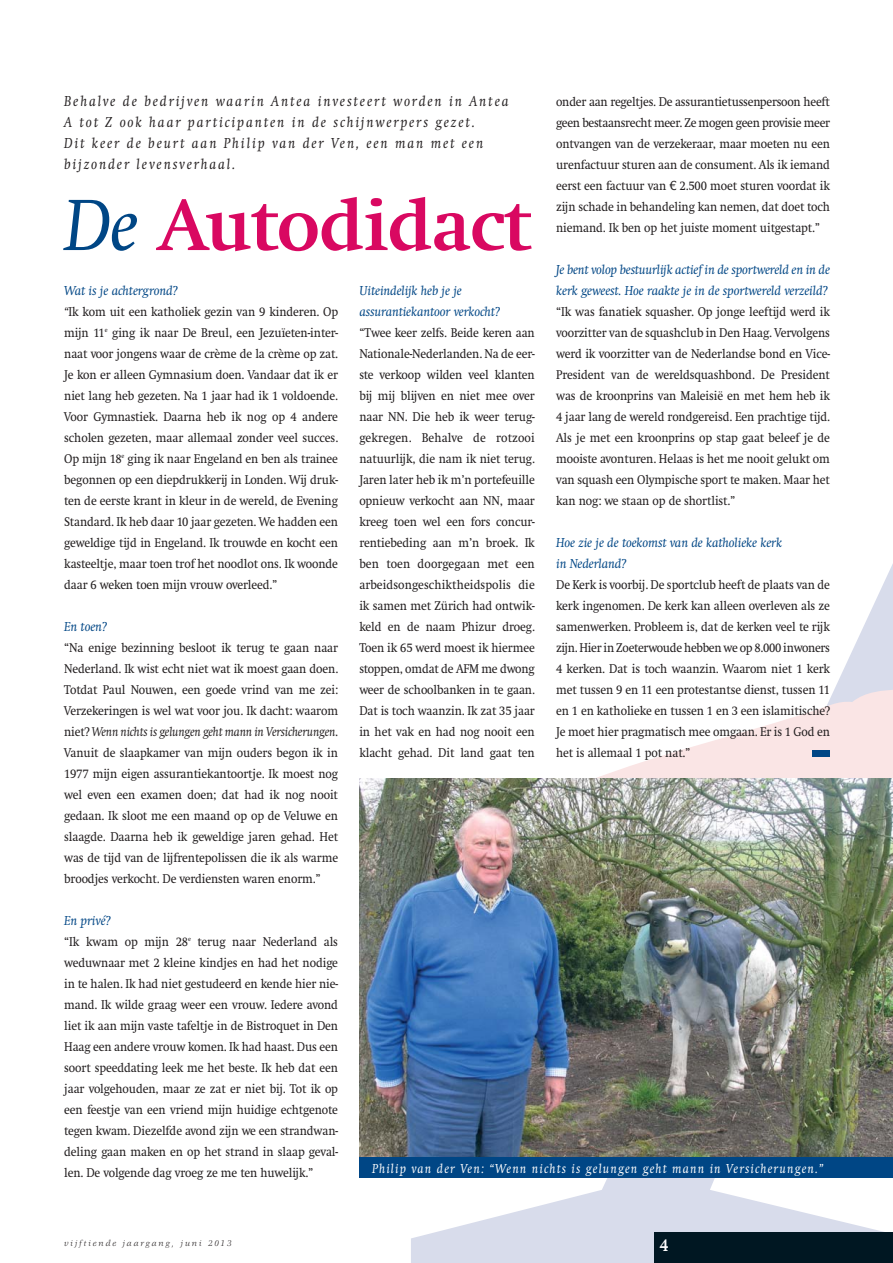
<style>
.page{position:relative;width:893px;height:1263px;background:#fff}
.page>*{position:absolute;margin:0;border:0;box-sizing:border-box;transform-origin:0 0}
.t1{font:700 75.15px "Swift";letter-spacing:-.01em;color:#d90861}
.t2{font:700 18px "Swift";color:#fff;scale:.9 1}
.t3{font:italic 15px/21px "Swift";letter-spacing:.14em;color:#231f20;scale:.9 1}
.t4{font:italic 13.5px/21px "Swift";letter-spacing:-.01em;color:#004685;scale:.95 1}
.t5{font:italic 13.5px "Swift";letter-spacing:.09em;color:#fff;scale:.9 1}
.t6{font:13.2px/21px "Swift";letter-spacing:-.01em;color:#231f20;text-align:justify;scale:.9 1}
.t7{font:italic 9px "Veljovic";letter-spacing:.215em;color:#231f20}
.s1{font-family:"Linotype Euro Font Rto S"}
.s2{font-weight:400;font-style:italic;color:#004685}
.s3{font-style:italic}
</style>
<div class="page">
<svg style="left:411px;top:1178px;width:481px;height:85px;fill:#d8dceb"></svg>
<svg style="left:597px;top:566px;width:295px;height:212px"></svg>
<div style="left:654px;top:1233px;width:238px;height:30px;background:#001722"></div>
<div style="left:813px;top:751px;width:17px;height:6px;background:#004685"></div>
<img style="left:359px;top:778px;width:533px;height:380px">
<div style="left:359px;top:1158px;width:533px;height:20px;background:#004685"></div>
<p class="t3" style="left:64px;top:92px;width:495px">Behalve de bedrijven waarin Antea investeert worden in Antea A tot Z ook haar participanten in de schijnwerpers gezet.<br>Dit keer de beurt aan Philip van der Ven, een man met een bijzonder levensverhaal.</p>
<p class="t6" style="left:556px;top:92px;width:306px">onder aan regeltjes. De assurantietussenpersoon heeft geen bestaansrecht meer. Ze mogen geen provisie meer ontvangen van de verzekeraar, maar moeten nu een urenfactuur sturen aan de consument. Als ik iemand eerst een factuur van <span class="s1">g</span> 2.500 moet sturen voordat ik zijn schade in behandeling kan nemen, dat doet toch niemand. Ik ben op het juiste moment uitgestapt.”</p>
<p class="t4" style="left:556px;top:260px;width:290px">Je bent volop bestuurlijk actief in de sportwereld en in de kerk geweest. Hoe raakte je in de sportwereld verzeild?</p>
<p class="t6" style="left:556px;top:302px;width:306px">“Ik was fanatiek squasher. Op jonge leeftijd werd ik voorzitter van de squashclub in Den Haag. Vervolgens werd ik voorzitter van de Nederlandse bond en Vice-President van de wereldsquashbond. De President was de kroonprins van Maleisië en met hem heb ik 4 jaar lang de wereld rondgereisd. Een prachtige tijd.<br>Als je met een kroonprins op stap gaat beleef je de mooiste avonturen. Helaas is het me nooit gelukt om van squash een Olympische sport te maken. Maar het kan nog: we staan op de shortlist.”</p>
<p class="t4" style="left:556px;top:533px;width:239px">Hoe zie je de toekomst van de katholieke kerk in Nederland?</p>
<p class="t6" style="left:556px;top:575px;width:306px">De Kerk is voorbij. De sportclub heeft de plaats van de kerk ingenomen. De kerk kan alleen overleven als ze samenwerken. Probleem is, dat de kerken veel te rijk zijn. Hier in Zoeterwoude hebben we op 8.000 inwoners 4 kerken. Dat is toch waanzin. Waarom niet 1 kerk met tussen 9 en 11 een protestantse dienst, tussen 11 en 1 en katholieke en tussen 1 en 3 een islamitische?<br>Je moet hier pragmatisch mee omgaan. Er is 1 God en het is allemaal 1 pot nat.”</p>
<h1 class="t1" style="left:64px;top:196px;width:469px"><span class="s2">De</span> Autodidact</h1>
<p class="t4" style="left:64px;top:281px;width:121px">Wat is je achtergrond?</p>
<p class="t6" style="left:64px;top:302px;width:306px"><span class="s3">“</span>Ik kom uit een katholiek gezin van 9 kinderen. Op mijn 11<sup>e</sup> ging ik naar De Breul, een Jezuïeten-inter&shy;naat voor jongens waar de crème de la crème op zat.<br>Je kon er alleen Gymnasium doen. Vandaar dat ik er niet lang heb gezeten. Na 1 jaar had ik 1 voldoende.<br>Voor Gymnastiek. Daarna heb ik nog op 4 andere scholen gezeten, maar allemaal zonder veel succes.<br>Op mijn 18<sup>e</sup> ging ik naar Engeland en ben als trainee begonnen op een diepdrukkerij in Londen. Wij druk&shy;ten de eerste krant in kleur in de wereld, de Evening Standard. Ik heb daar 10 jaar gezeten. We hadden een geweldige tijd in Engeland. Ik trouwde en kocht een kasteeltje, maar toen trof het noodlot ons. Ik woonde daar 6 weken toen mijn vrouw overleed.”</p>
<p class="t4" style="left:64px;top:617px;width:47px">En toen?</p>
<p class="t6" style="left:64px;top:638px;width:306px">“Na enige bezinning besloot ik terug te gaan naar Nederland. Ik wist echt niet wat ik moest gaan doen.<br>Totdat Paul Nouwen, een goede vrind van me zei:<br>Verzekeringen is wel wat voor jou. Ik dacht: waarom niet? <span class="s3">Wenn nichts is gelungen geht mann in Versicherungen</span>.<br>Vanuit de slaapkamer van mijn ouders begon ik in 1977 mijn eigen assurantiekantoortje. Ik moest nog wel even een examen doen; dat had ik nog nooit gedaan. Ik sloot me een maand op op de Veluwe en slaagde. Daarna heb ik geweldige jaren gehad. Het was de tijd van de lijfrentepolissen die ik als warme broodjes verkocht. De verdiensten waren enorm.”</p>
<p class="t4" style="left:64px;top:911px;width:50px">En privé?</p>
<p class="t6" style="left:64px;top:932px;width:306px">“Ik kwam op mijn 28<sup>e</sup> terug naar Nederland als weduwnaar met 2 kleine kindjes en had het nodige in te halen. Ik had niet gestudeerd en kende hier nie&shy;mand. Ik wilde graag weer een vrouw. Iedere avond liet ik aan mijn vaste tafeltje in de Bistroquet in Den Haag een andere vrouw komen. Ik had haast. Dus een soort speeddating leek me het beste. Ik heb dat een jaar volgehouden, maar ze zat er niet bij. Tot ik op een feestje van een vriend mijn huidige echtgenote tegen kwam. Diezelfde avond zijn we een strandwan&shy;deling gaan maken en op het strand in slaap geval&shy;len. De volgende dag vroeg ze me ten huwelijk.”</p>
<p class="t4" style="left:359px;top:281px;width:149px">Uiteindelijk heb je je assurantiekantoor verkocht?</p>
<p class="t6" style="left:359px;top:323px;width:196px">“Twee keer zelfs. Beide keren aan Nationale-Nederlanden. Na de eer&shy;ste verkoop wilden veel klanten bij mij blijven en niet mee over naar NN. Die heb ik weer terug&shy;gekregen. Behalve de rotzooi natuurlijk, die nam ik niet terug.<br>Jaren later heb ik m’n portefeuille opnieuw verkocht aan NN, maar kreeg toen wel een fors concur&shy;rentiebeding aan m’n broek. Ik ben toen doorgegaan met een arbeidsongeschiktheidspolis die ik samen met Zürich had ontwik&shy;keld en de naam Phizur droeg.<br>Toen ik 65 werd moest ik hiermee stoppen, omdat de AFM me dwong weer de schoolbanken in te gaan.<br>Dat is toch waanzin. Ik zat 35 jaar in het vak en had nog nooit een klacht gehad. Dit land gaat ten</p>
<p class="t5" style="left:372px;top:1163px;width:503px">Philip van der Ven: “Wenn nichts is gelungen geht mann in Versicherungen.”</p>
<p class="t7" style="left:64px;top:1240px;width:169px">vijftiende jaargang, juni 2013</p>
<h2 class="t2" style="left:659px;top:1238px;width:11px">4</h2>
</div>
